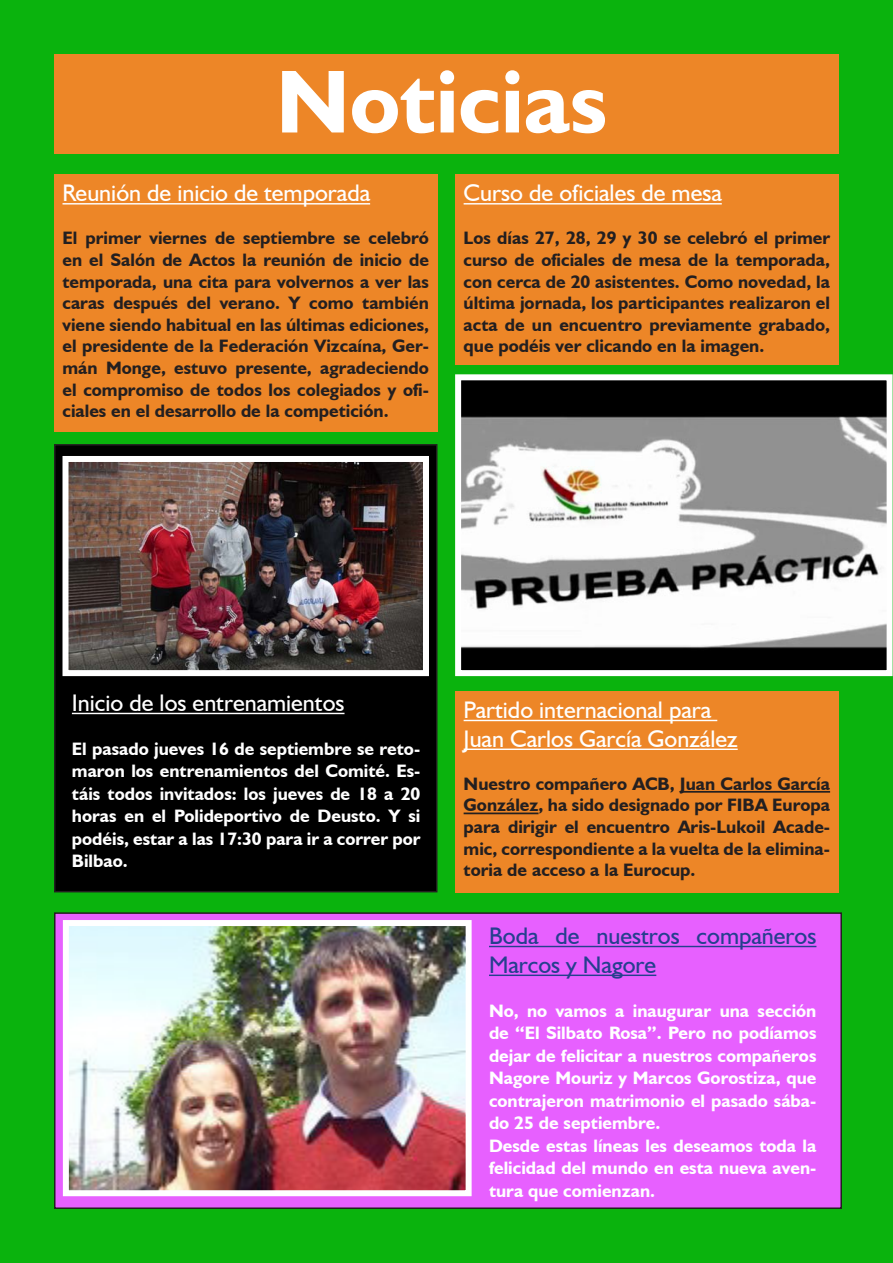
<style>
.page{position:relative;width:893px;height:1263px;background:#0ab30d}
.page>*{position:absolute;margin:0;border:0;box-sizing:border-box;transform-origin:0 0}
.t1{font:700 90px "Humanist 521 BT";color:#fff}
.t2{font:24px "Humanist 521 BT";color:#fff}
.t3{font:24px/28.8px "Humanist 521 BT";color:#253f8e}
.t4{font:700 18px/21.6px "Humanist 521 BT";color:#231f20;text-align:justify}
.t5{font:700 18px/22.5px "Humanist 521 BT";color:#fff;text-align:justify}
</style>
<div class="page">
<div style="left:54px;top:54px;width:785px;height:99px;background:#ed8627"></div>
<div style="left:54px;top:174px;width:383px;height:258px;background:#ed8627"></div>
<hr style="left:63px;top:203px;width:307px;height:1px;background:#fff">
<div style="left:55px;top:913px;width:786px;height:295px;background:#e760ff"></div>
<div style="left:54px;top:912px;width:788px;height:297px;border:2px solid #231f20"></div>
<hr style="left:489px;top:946px;width:327px;height:1px;background:#253f8e">
<hr style="left:489px;top:974px;width:167px;height:2px;background:#253f8e">
<img style="left:70px;top:927px;width:395px;height:262px">
<div style="left:63px;top:920px;width:409px;height:276px;border:6px solid #fff"></div>
<div style="left:455px;top:691px;width:384px;height:201px;background:#ed8627"></div>
<hr style="left:464px;top:720px;width:253px;height:1px;background:#fff">
<hr style="left:464px;top:748px;width:274px;height:2px;background:#fff">
<hr style="left:680px;top:791px;width:150px;height:2px;background:#231f20">
<hr style="left:464px;top:812px;width:74px;height:2px;background:#231f20">
<div style="left:455px;top:174px;width:384px;height:190px;background:#ed8627"></div>
<hr style="left:464px;top:203px;width:258px;height:1px;background:#fff">
<img style="left:462px;top:381px;width:424px;height:288px">
<div style="left:455px;top:374px;width:438px;height:302px;border:6px solid #fff"></div>
<div style="left:55px;top:445px;width:382px;height:447px;background:#000"></div>
<div style="left:54px;top:444px;width:383px;height:448px;border:2px solid #231f20"></div>
<hr style="left:72px;top:713px;width:272px;height:1px;background:#fff">
<img style="left:70px;top:463px;width:352px;height:206px">
<div style="left:63px;top:456px;width:366px;height:220px;border:6px solid #fff"></div>
<p class="t1" style="left:276px;top:46px;width:333px">Noticias</p>
<p class="t2" style="left:63px;top:178px;width:309px">Reunión de inicio de temporada</p>
<p class="t4" style="left:63px;top:227px;width:368px">El primer viernes de septiembre se celebró en el Salón de Actos la reunión de inicio de temporada, una cita para volvernos a ver las caras después del verano. Y como también viene siendo habitual en las últimas ediciones, el presidente de la Federación Vizcaína, Ger&shy;mán Monge, estuvo presente, agradeciendo el compromiso de todos los colegiados y ofi&shy;ciales en el desarrollo de la competición.</p>
<p class="t2" style="left:464px;top:178px;width:260px">Curso de oficiales de mesa</p>
<p class="t4" style="left:464px;top:227px;width:368px">Los días 27, 28, 29 y 30 se celebró el primer curso de oficiales de mesa de la temporada, con cerca de 20 asistentes. Como novedad, la última jornada, los participantes realizaron el acta de un encuentro previamente grabado, que podéis ver clicando en la imagen.</p>
<p class="t2" style="left:72px;top:688px;width:274px">Inicio de los entrenamientos</p>
<p class="t5" style="left:72px;top:737px;width:350px">El pasado jueves 16 de septiembre se reto&shy;maron los entrenamientos del Comité. Es&shy;táis todos invitados: los jueves de 18 a 20 horas en el Polideportivo de Deusto. Y si podéis, estar a las 17:30 para ir a correr por Bilbao.</p>
<p class="t2" style="left:464px;top:695px;width:249px">Partido internacional para</p>
<p class="t2" style="left:464px;top:724px;width:276px">Juan Carlos García González</p>
<p class="t4" style="left:464px;top:772px;width:368px">Nuestro compañero ACB, Juan Carlos García González, ha sido designado por FIBA Europa para dirigir el encuentro Aris-Lukoil Acade&shy;mic, correspondiente a la vuelta de la elimina&shy;toria de acceso a la Eurocup.</p>
<p class="t3" style="left:489px;top:921px;width:329px">Boda de nuestros compañeros<br>Marcos y Nagore</p>
<p class="t5" style="left:489px;top:999px;width:329px">No, no vamos a inaugurar una sección de “El Silbato Rosa”. Pero no podíamos dejar de felicitar a nuestros compañeros Nagore Mouriz y Marcos Gorostiza, que contrajeron matrimonio el pasado sába&shy;do 25 de septiembre.</p>
<p class="t5" style="left:489px;top:1134px;width:329px">Desde estas líneas les deseamos toda la felicidad del mundo en esta nueva aven&shy;tura que comienzan.</p>
</div>
